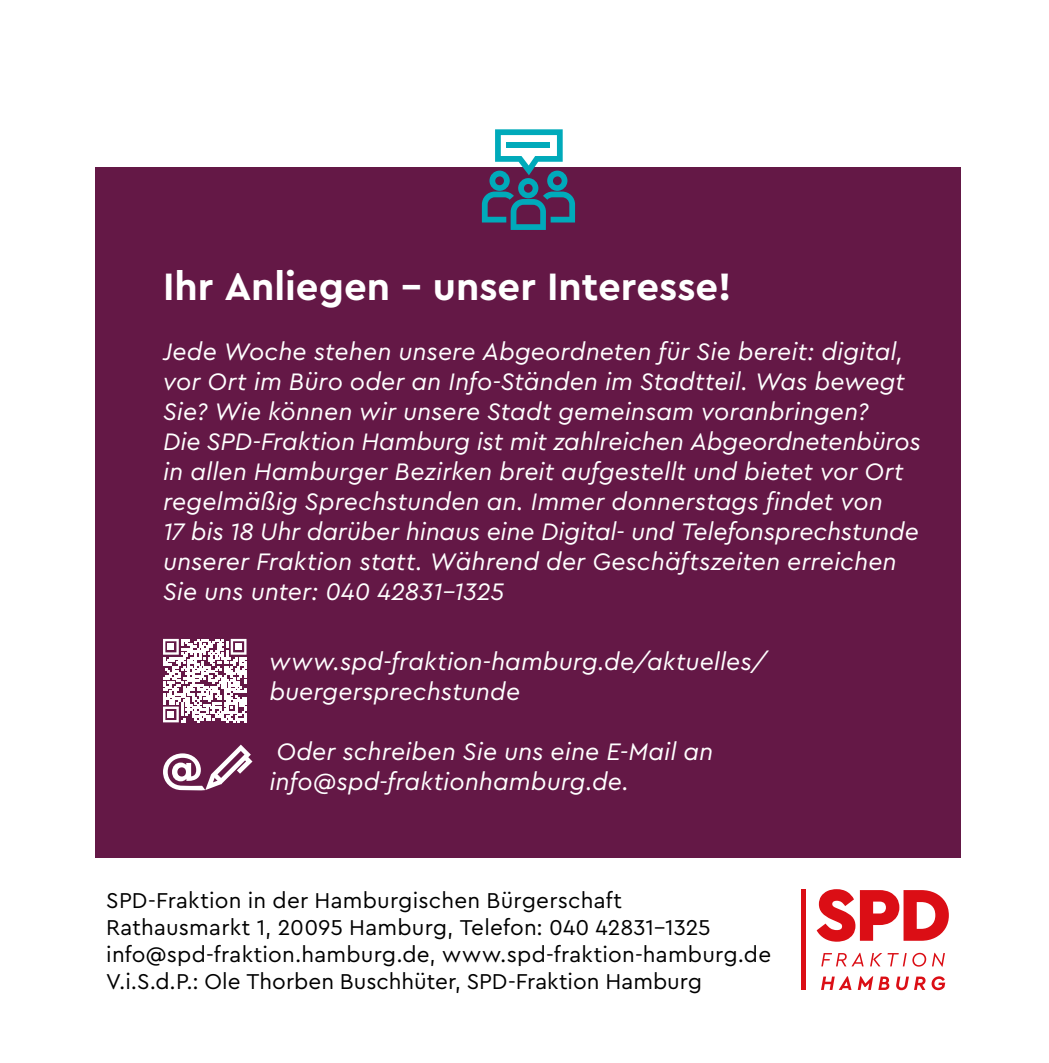
<style>
.page{position:relative;width:1049px;height:1063px;background:#fff}
.page>*{position:absolute;margin:0;border:0;box-sizing:border-box;transform-origin:0 0}
.t1{font:700 40px "Cera Pro";color:#fff}
.t2{font:italic 25px/30px "Cera Pro";color:#fff}
.t3{font:22.5px/27px "Cera Pro";letter-spacing:.01em;color:#000}
</style>
<div class="page">
<div style="left:96px;top:167px;width:865px;height:690px;background:#641846"></div>
<hr style="left:801px;top:889px;width:4px;height:101px;background:#db0e15">
<svg style="left:821px;top:953px;width:43px;height:13px"></svg>
<svg style="left:870px;top:953px;width:56px;height:14px"></svg>
<svg style="left:932px;top:953px;width:13px;height:14px"></svg>
<svg style="left:821px;top:976px;width:30px;height:14px"></svg>
<svg style="left:858px;top:976px;width:31px;height:14px"></svg>
<svg style="left:896px;top:977px;width:29px;height:13px"></svg>
<svg style="left:931px;top:976px;width:14px;height:14px"></svg>
<svg style="left:817px;top:889px;width:132px;height:53px"></svg>
<svg style="left:163px;top:745px;width:89px;height:46px"></svg>
<svg style="left:163px;top:639px;width:83px;height:83px"></svg>
<div style="left:168px;top:643px;width:6px;height:7px;background:#fff"></div>
<div style="left:235px;top:643px;width:7px;height:7px;background:#fff"></div>
<div style="left:168px;top:711px;width:6px;height:7px;background:#fff"></div>
<svg style="left:482px;top:129px;width:93px;height:101px"></svg>
<div style="left:506px;top:142px;width:44px;height:6px;background:#00aaba"></div>
<h1 class="t1" style="left:163px;top:260px;width:570px">Ihr Anliegen – unser Interesse!</h1>
<p class="t2" style="left:163px;top:335px;width:759px">Jede Woche stehen unsere Abgeordneten für Sie bereit: digital, vor Ort im Büro oder an Info-Ständen im Stadtteil. Was bewegt Sie? Wie können wir unsere Stadt gemeinsam voranbringen?<br>Die SPD-Fraktion Hamburg ist mit zahlreichen Abgeordnetenbüros in allen Hamburger Bezirken breit aufgestellt und bietet vor Ort regelmäßig Sprechstunden an. Immer donnerstags findet von<br>17 bis 18 Uhr darüber hinaus eine Digital- und Telefonsprechstunde unserer Fraktion statt. Während der Geschäftszeiten erreichen Sie uns unter: 040 42831–1325</p>
<p class="t2" style="left:269px;top:645px;width:499px">www.spd-fraktion-hamburg.de/aktuelles/ buergersprechstunde</p>
<p class="t2" style="left:269px;top:735px;width:446px">Oder schreiben Sie uns eine E-Mail an info@spd-fraktionhamburg.de.</p>
<p class="t3" style="left:106px;top:886px;width:666px">SPD-Fraktion in der Hamburgischen Bürgerschaft Rathausmarkt 1, 20095 Hamburg, Telefon: 040 42831-1325 info@spd-fraktion.hamburg.de, www.spd-fraktion-hamburg.de V.i.S.d.P.: Ole Thorben Buschhüter, SPD-Fraktion Hamburg</p>
</div>
